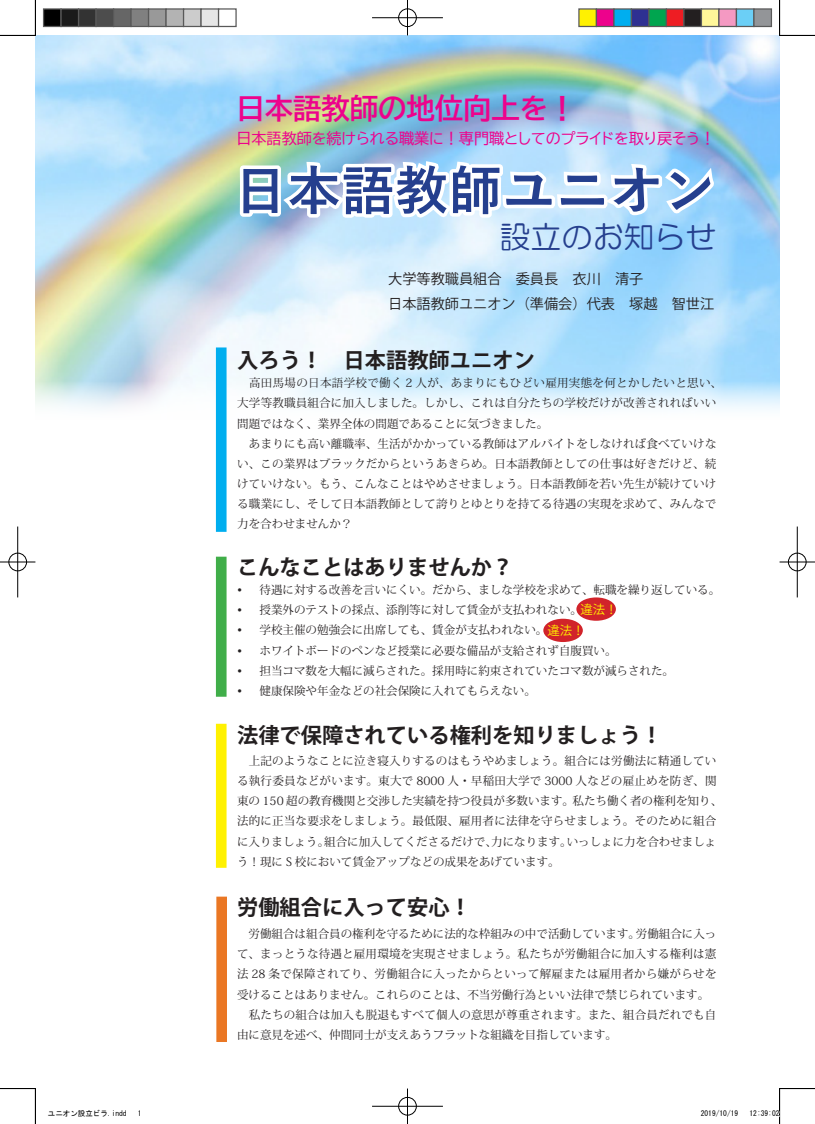
<style>
.page{position:relative;width:815px;height:1124px;background:#fff}
.page>*{position:absolute;margin:0;border:0;box-sizing:border-box;transform-origin:0 0}
.t1{font:700 53.12px "Yu Gothic";letter-spacing:.01em;color:#253f8e}
.t2{font:31px "HG Maru Gothic MPRO";color:#253f8e}
.t3{font:28.38px "BIZ UDP Gothic Bold";color:#ed028c}
.t4{font:700 21.25px "Koz Go Pr 6 N";color:#231f20}
.t5{font:15px "BIZ UDP Gothic";color:#ed028c}
.t6{font:14.12px/24.8px "Koz Go Pr 6 N";color:#231f20}
.t7{font:11.5px/20.1px "Koz Min Pr 6 N";letter-spacing:.015em;color:#231f20}
.t8{font:7.5px "MS Gothic";color:#000}
.s1{font-family:"Koz Go Pr 6 N";font-size:12.38px;color:#fff101}
</style>
<div class="page">
<img style="left:35px;top:35px;width:745px;height:388px">
<svg style="left:236px;top:155px;width:484px;height:268px"></svg>
<div style="left:216px;top:347px;width:11px;height:184px;background:#00aeef"></div>
<div style="left:216px;top:556px;width:11px;height:140px;background:#40ae49"></div>
<div style="left:216px;top:723px;width:11px;height:144px;background:#fff101"></div>
<div style="left:216px;top:896px;width:11px;height:145px;background:#ea7724"></div>
<div style="left:576px;top:597px;width:40px;height:23px;background:#d1232a;border-radius:50%"></div>
<div style="left:543px;top:618px;width:40px;height:24px;background:#d1232a;border-radius:50%"></div>
<hr style="left:0;top:35px;width:35px;height:1px;background:#000">
<hr style="left:780px;top:35px;width:35px;height:1px;background:#000">
<hr style="left:0;top:1088px;width:35px;height:1px;background:#000">
<hr style="left:780px;top:1088px;width:35px;height:1px;background:#000">
<hr style="left:35px;top:0;width:1px;height:35px;background:#000">
<hr style="left:35px;top:1088px;width:1px;height:35px;background:#000">
<hr style="left:779px;top:0;width:1px;height:35px;background:#000">
<hr style="left:779px;top:1088px;width:1px;height:35px;background:#000">
<div style="left:398px;top:8px;width:19px;height:19px;border:2px solid #fff;border-radius:50%"></div>
<hr style="left:372px;top:17px;width:71px;height:2px;background:#fff">
<div style="left:398px;top:9px;width:19px;height:18px;border:1px solid #000;border-radius:50%"></div>
<hr style="left:372px;top:18px;width:71px;height:1px;background:#000">
<hr style="left:407px;top:0;width:1px;height:35px;background:#000">
<div style="left:398px;top:1096px;width:19px;height:19px;border:2px solid #fff;border-radius:50%"></div>
<div style="left:398px;top:1096px;width:19px;height:19px;border:1px solid #000;border-radius:50%"></div>
<hr style="left:372px;top:1105px;width:71px;height:1px;background:#000">
<hr style="left:407px;top:1088px;width:1px;height:35px;background:#000">
<div style="left:8px;top:552px;width:19px;height:19px;border:2px solid #fff;border-radius:50%"></div>
<hr style="left:17px;top:526px;width:2px;height:71px;background:#fff">
<div style="left:9px;top:553px;width:18px;height:18px;border:1px solid #000;border-radius:50%"></div>
<hr style="left:0;top:561px;width:35px;height:1px;background:#000">
<hr style="left:18px;top:526px;width:1px;height:71px;background:#000">
<div style="left:787px;top:552px;width:20px;height:19px;border:2px solid #fff;border-radius:50%"></div>
<hr style="left:796px;top:526px;width:2px;height:71px;background:#fff">
<div style="left:788px;top:553px;width:18px;height:18px;border:1px solid #000;border-radius:50%"></div>
<hr style="left:780px;top:561px;width:35px;height:1px;background:#000">
<hr style="left:797px;top:526px;width:1px;height:71px;background:#000">
<div style="left:44px;top:9px;width:17px;height:17px;background:#000"></div>
<div style="left:43px;top:8px;width:19px;height:19px;border:1px solid #595959"></div>
<div style="left:61px;top:9px;width:18px;height:17px;background:#1a1a1a"></div>
<div style="left:60px;top:8px;width:19px;height:19px;border:1px solid #595959"></div>
<div style="left:79px;top:9px;width:17px;height:17px;background:#333"></div>
<div style="left:78px;top:8px;width:19px;height:19px;border:1px solid #595959"></div>
<div style="left:96px;top:9px;width:18px;height:17px;background:#4d4d4d"></div>
<div style="left:95px;top:8px;width:19px;height:19px;border:1px solid #595959"></div>
<div style="left:114px;top:9px;width:17px;height:17px;background:#666"></div>
<div style="left:113px;top:8px;width:19px;height:19px;border:1px solid #595959"></div>
<div style="left:131px;top:9px;width:18px;height:17px;background:#808080"></div>
<div style="left:130px;top:8px;width:19px;height:19px;border:1px solid #595959"></div>
<div style="left:149px;top:9px;width:17px;height:17px;background:#999"></div>
<div style="left:148px;top:8px;width:19px;height:19px;border:1px solid #595959"></div>
<div style="left:166px;top:9px;width:18px;height:17px;background:#b3b3b3"></div>
<div style="left:165px;top:8px;width:19px;height:19px;border:1px solid #595959"></div>
<div style="left:184px;top:9px;width:17px;height:17px;background:#ccc"></div>
<div style="left:183px;top:8px;width:19px;height:19px;border:1px solid #595959"></div>
<div style="left:201px;top:9px;width:18px;height:17px;background:#e6e6e6"></div>
<div style="left:200px;top:8px;width:19px;height:19px;border:1px solid #595959"></div>
<div style="left:218px;top:8px;width:19px;height:19px;border:1px solid #595959"></div>
<div style="left:579px;top:9px;width:17px;height:17px;background:#fff101"></div>
<div style="left:578px;top:8px;width:19px;height:19px;border:1px solid #595959"></div>
<div style="left:596px;top:9px;width:18px;height:17px;background:#ed028c"></div>
<div style="left:596px;top:8px;width:19px;height:19px;border:1px solid #595959"></div>
<div style="left:614px;top:9px;width:17px;height:17px;background:#00aeef"></div>
<div style="left:613px;top:8px;width:19px;height:19px;border:1px solid #595959"></div>
<div style="left:631px;top:9px;width:18px;height:17px;background:#2e3092"></div>
<div style="left:631px;top:8px;width:19px;height:19px;border:1px solid #595959"></div>
<div style="left:649px;top:9px;width:17px;height:17px;background:#00a54f"></div>
<div style="left:648px;top:8px;width:19px;height:19px;border:1px solid #595959"></div>
<div style="left:666px;top:9px;width:18px;height:17px;background:#ee1d23"></div>
<div style="left:666px;top:8px;width:19px;height:19px;border:1px solid #595959"></div>
<div style="left:684px;top:9px;width:17px;height:17px;background:#231f20"></div>
<div style="left:683px;top:8px;width:19px;height:19px;border:1px solid #595959"></div>
<div style="left:701px;top:9px;width:18px;height:17px;background:#fff79a"></div>
<div style="left:701px;top:8px;width:19px;height:19px;border:1px solid #595959"></div>
<div style="left:719px;top:9px;width:17px;height:17px;background:#f499c2"></div>
<div style="left:718px;top:8px;width:19px;height:19px;border:1px solid #595959"></div>
<div style="left:736px;top:9px;width:18px;height:17px;background:#6bcff6"></div>
<div style="left:736px;top:8px;width:19px;height:19px;border:1px solid #595959"></div>
<div style="left:754px;top:9px;width:17px;height:17px;background:#939598"></div>
<div style="left:753px;top:8px;width:19px;height:19px;border:1px solid #595959"></div>
<p class="t8" style="left:48px;top:1109px;width:80px">ユニオン設立ビラ.indd</p>
<p class="t8" style="left:138px;top:1109px;width:5px">1</p>
<h3 class="t3" style="left:236px;top:94px;width:342px">日本語教師の地位向上を!</h3>
<h3 class="t5" style="left:237px;top:131px;width:480px">日本語教師を続けられる職業に！専門職としてのプライドを取り戻そう!</h3>
<h1 class="t1" style="left:234px;top:160px;width:484px">日本語教師ユニオン</h1>
<h2 class="t2" style="left:499px;top:221px;width:219px">設立のお知らせ</h2>
<p class="t6" style="left:388px;top:266px;width:327px">大学等教職員組合　委員長　衣川　清子<br>日本語教師ユニオン（準備会）代表　塚越　智世江</p>
<h3 class="t4" style="left:237px;top:348px;width:299px">入ろう！　日本語教師ユニオン</h3>
<p class="t7" style="left:237px;top:373px;width:486px">　高田馬場の日本語学校で働く 2 人が、あまりにもひどい雇用実態を何とかしたいと思い、大学等教職員組合に加入しました。しかし、これは自分たちの学校だけが改善されればいい問題ではなく、業界全体の問題であることに気づきました。<br>　あまりにも高い離職率、生活がかかっている教師はアルバイトをしなければ食べていけない、この業界はブラックだからというあきらめ。日本語教師としての仕事は好きだけど、続けていけない。もう、こんなことはやめさせましょう。日本語教師を若い先生が続けていける職業にし、そして日本語教師として誇りとゆとりを持てる待遇の実現を求めて、みんなで力を合わせませんか?</p>
<h3 class="t4" style="left:237px;top:555px;width:278px">こんなことはありませんか?</h3>
<p class="t7" style="left:237px;top:580px;width:7px">•</p>
<p class="t7" style="left:260px;top:580px;width:462px">待遇に対する改善を言いにくい。だから、ましな学校を求めて、転職を繰り返している。</p>
<p class="t7" style="left:237px;top:600px;width:7px">•</p>
<p class="t7" style="left:260px;top:600px;width:360px">授業外のテストの採点、添削等に対して賃金が支払われない。<span class="s1">違法!</span></p>
<p class="t7" style="left:237px;top:620px;width:7px">•</p>
<p class="t7" style="left:260px;top:620px;width:327px">学校主催の勉強会に出席しても、賃金が支払われない。<span class="s1">違法!</span></p>
<p class="t7" style="left:237px;top:640px;width:7px">•</p>
<p class="t7" style="left:260px;top:640px;width:358px">ホワイトボードのペンなど授業に必要な備品が支給されず自腹買い。</p>
<p class="t7" style="left:237px;top:660px;width:7px">•</p>
<p class="t7" style="left:260px;top:660px;width:416px">担当コマ数を大幅に減らされた。採用時に約束されていたコマ数が減らされた。</p>
<p class="t7" style="left:237px;top:680px;width:7px">•</p>
<p class="t7" style="left:260px;top:680px;width:278px">健康保険や年金などの社会保険に入れてもらえない。</p>
<h3 class="t4" style="left:237px;top:723px;width:427px">法律で保障されている権利を知りましょう!</h3>
<p class="t7" style="left:237px;top:750px;width:481px">　上記のようなことに泣き寝入りするのはもうやめましょう。組合には労働法に精通してい</p>
<p class="t7" style="left:237px;top:771px;width:481px">る執行委員などがいます。東大で 8000 人・早稲田大学で 3000 人などの雇止めを防ぎ、関</p>
<p class="t7" style="left:237px;top:791px;width:487px">東の 150 超の教育機関と交渉した実績を持つ役員が多数います。私たち働く者の権利を知り、</p>
<p class="t7" style="left:237px;top:811px;width:481px">法的に正当な要求をしましょう。最低限、雇用者に法律を守らせましょう。そのために組合</p>
<p class="t7" style="left:567px;top:831px;width:151px">いっしょに力を合わせましょ</p>
<p class="t7" style="left:324px;top:831px;width:174px">組合に加入してくださるだけで、</p>
<p class="t7" style="left:491px;top:831px;width:82px">力になります。</p>
<p class="t7" style="left:237px;top:831px;width:324px">に入りましょう。<br>う！現に S 校において賃金アップなどの成果をあげています。</p>
<h3 class="t4" style="left:237px;top:895px;width:235px">労働組合に入って安心!</h3>
<p class="t7" style="left:237px;top:923px;width:481px">　労働組合は組合員の権利を守るために法的な枠組みの中で活動しています。<br>て、まっとうな待遇と雇用環境を実現させましょう。私たちが労働組合に加入する権利は憲法 28 条で保障されてり、労働組合に入ったからといって解雇または雇用者から嫌がらせを受けることはありません。これらのことは、不当労働行為といい法律で禁じられています。　私たちの組合は加入も脱退もすべて個人の意思が尊重されます。また、組合員だれでも自由に意見を述べ、仲間同士が支えあうフラットな組織を目指しています。</p>
<p class="t7" style="left:636px;top:923px;width:82px">労働組合に入っ</p>
<p class="t8" style="left:701px;top:1109px;width:39px">2019/10/19</p>
<p class="t8" style="left:750px;top:1109px;width:31px">12:39:02</p>
</div>
